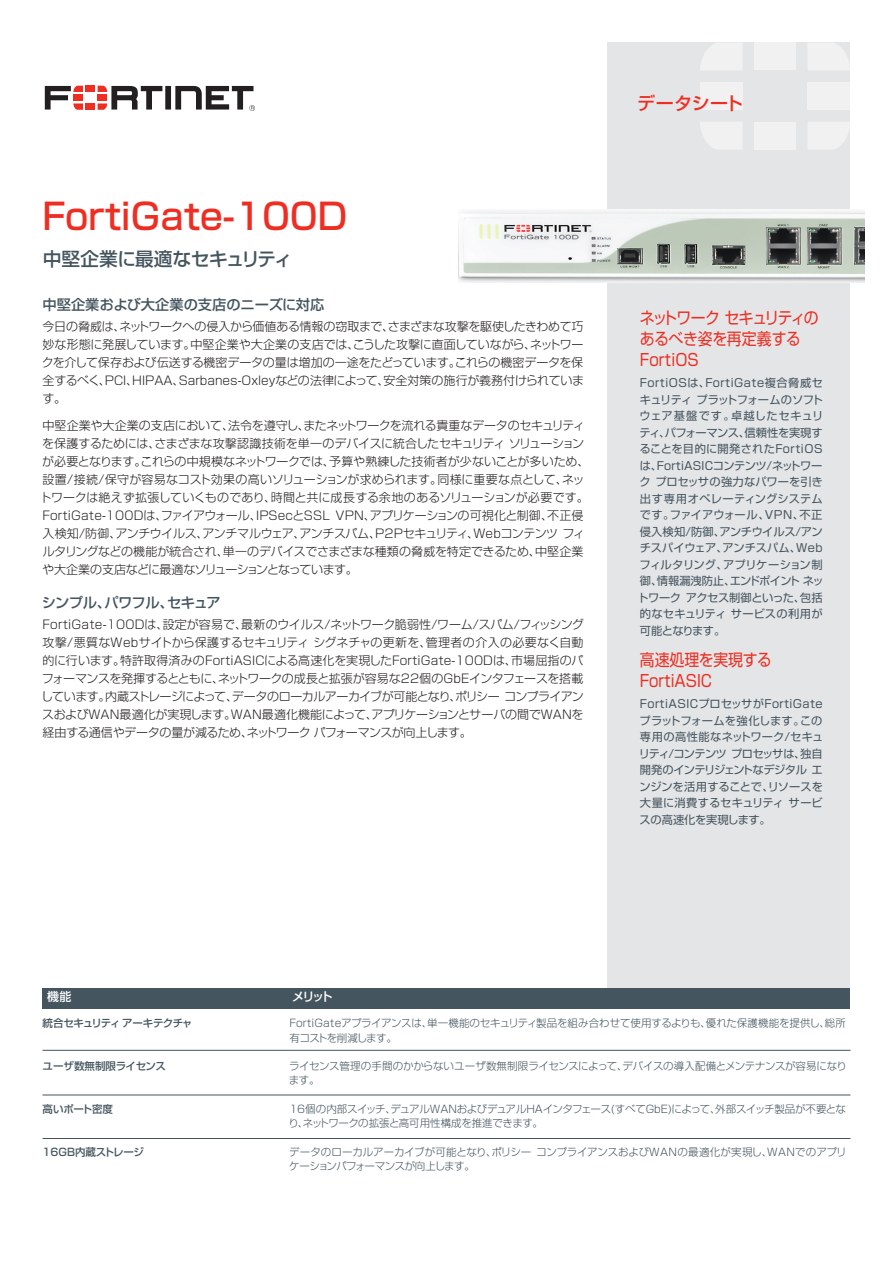
<style>
.page{position:relative;width:893px;height:1263px;background:#fff}
.page>*{position:absolute;margin:0;border:0;box-sizing:border-box;transform-origin:0 0}
.t1{font:500 36px "Shin Go Pro";letter-spacing:.01em;color:#ee2e22}
.title_sub_title{font:500 18.75px "Shin Go Pro";letter-spacing:-.03em;color:#45555f}
.data_sheet{font:500 18px "Shin Go Pro";letter-spacing:.015em;color:#ee2e22}
.side_bar_head{font:16.5px/21px "Shin Go Pro";letter-spacing:-.01em;color:#ee2e22;scale:.9 1}
.body_sub_head{font:500 14.25px "Shin Go Pro";letter-spacing:-.015em;color:#45555f}
.body_sub_head-2{font:500 14.25px "Shin Go Pro";letter-spacing:-.055em;color:#45555f}
.body{font:300 12px/18px "Shin Go Pro";letter-spacing:-.02em;color:#231f20;text-align:justify}
.body_sub_head-3{font:500 12px "Shin Go Pro";letter-spacing:-.16em;color:#fff}
.side_bar{font:11.25px/16.5px "Shin Go Pro";letter-spacing:-.03em;color:#45555f;text-align:justify}
.Spec_Table_Body{font:300 10.5px/14.2px "Shin Go Pro";letter-spacing:-.02em;color:#45555f}
.Spec_Table_Body-2{font:500 10.5px "Shin Go Pro";letter-spacing:-.025em;color:#45555f}
.Spec_Table_Body-3{font:500 10.5px "Shin Go Pro";letter-spacing:-.055em;color:#45555f}
.Spec_Table_Body-4{font:500 10.5px "Shin Go Pro";letter-spacing:-.005em;color:#45555f}
</style>
<div class="page">
<div style="left:607px;top:43px;width:243px;height:955px;background:#e4e5e7"></div>
<div style="left:86px;top:86px;width:9px;height:6px;background:#ee2e22"></div>
<div style="left:86px;top:103px;width:9px;height:7px;background:#ee2e22"></div>
<svg style="left:45px;top:86px;width:38px;height:24px"></svg>
<svg style="left:98px;top:86px;width:157px;height:25px"></svg>
<div style="left:43px;top:988px;width:807px;height:20px;background:#45555f"></div>
<hr style="left:43px;top:1050px;width:807px;height:1px;background:#45555f">
<hr style="left:43px;top:1095px;width:807px;height:1px;background:#45555f">
<hr style="left:43px;top:1138px;width:807px;height:1px;background:#45555f">
<div style="left:700px;top:82px;width:42px;height:28px;background:#f1f1f2"></div>
<div style="left:754px;top:43px;width:42px;height:27px;background:#f1f1f2"></div>
<div style="left:754px;top:122px;width:42px;height:28px;background:#f1f1f2"></div>
<div style="left:807px;top:82px;width:43px;height:28px;background:#f1f1f2"></div>
<svg style="left:700px;top:43px;width:42px;height:27px"></svg>
<svg style="left:700px;top:122px;width:42px;height:27px"></svg>
<svg style="left:808px;top:43px;width:42px;height:27px"></svg>
<svg style="left:808px;top:122px;width:42px;height:27px"></svg>
<img style="left:458px;top:209px;width:407px;height:74px">
<p class="t1" style="left:43px;top:186px;width:306px">FortiGate-100D</p>
<p class="title_sub_title" style="left:43px;top:243px;width:251px">中堅企業に最適なセキュリティ</p>
<p class="body_sub_head" style="left:43px;top:293px;width:283px">中堅企業および大企業の支店のニーズに対応</p>
<p class="body" style="left:42px;top:316px;width:544px">今日の脅威は、ネットワークへの侵入から価値ある情報の窃取まで、さまざまな攻撃を駆使したきわめて巧妙な形態に発展しています。中堅企業や大企業の支店では、こうした攻撃に直面していながら、ネットワークを介して保存および伝送する機密データの量は増加の一途をたどっています。これらの機密データを保全するべく、PCI、HIPAA、Sarbanes-Oxleyなどの法律によって、安全対策の施行が義務付けられています。</p>
<p class="body" style="left:40px;top:415px;width:551px;text-align:left">中堅企業や大企業の支店において、法令を遵守し、またネットワークを流れる貴重なデータのセキュリティを保護するためには、さまざまな攻撃認識技術を単一のデバイスに統合したセキュリティ ソリューションが必要となります。これらの中規模なネットワークでは、予算や熟練した技術者が少ないことが多いため、設置/接続/保守が容易なコスト効果の高いソリューションが求められます。同様に重要な点として、ネットワークは絶えず拡張していくものであり、時間と共に成長する余地のあるソリューションが必要です。FortiGate-100Dは、ファイアウォール、IPSecとSSL VPN、アプリケーションの可視化と制御、不正侵入検知/防御、アンチウイルス、アンチマルウェア、アンチスパム、P2Pセキュリティ、Webコンテンツ フィルタリングなどの機能が統合され、単一のデバイスでさまざまな種類の脅威を特定できるため、中堅企業や大企業の支店などに最適なソリューションとなっています。</p>
<p class="body_sub_head-2" style="left:42px;top:591px;width:180px">シンプル、パワフル、セキュア</p>
<p class="body" style="left:41px;top:614px;width:544px">FortiGate-100Dは、設定が容易で、最新のウイルス/ネットワーク脆弱性/ワーム/スパム/フィッシング攻撃/悪質なWebサイトから保護するセキュリティ シグネチャの更新を、管理者の介入の必要なく自動的に行います。特許取得済みのFortiASICによる高速化を実現したFortiGate-100Dは、市場屈指のパフォーマンスを発揮するとともに、ネットワークの成長と拡張が容易な22個のGbEインタフェースを搭載しています。内蔵ストレージによって、データのローカルアーカイブが可能となり、ポリシー コンプライアンスおよびWAN最適化が実現します。WAN最適化機能によって、アプリケーションとサーバの間でWANを経由する通信やデータの量が減るため、ネットワーク パフォーマンスが向上します。</p>
<p class="data_sheet" style="left:637px;top:88px;width:108px">データシート</p>
<p class="side_bar_head" style="left:640px;top:306px;width:200px">ネットワーク セキュリティのあるべき姿を再定義する<br>FortiOS</p>
<p class="side_bar" style="left:637px;top:373px;width:188px">FortiOSは、FortiGate複合脅威セキュリティ プラットフォームのソフトウェア基盤です。卓越したセキュリティ、パフォーマンス、信頼性を実現することを目的に開発されたFortiOSは、FortiASICコンテンツ/ネットワーク プロセッサの強力なパワーを引き出す専用オペレーティングシステムです。ファイアウォール、VPN、不正侵入検知/防御、アンチウイルス/アンチスパイウェア、アンチスパム、Webフィルタリング、アプリケーション制御、情報漏洩防止、エンドポイント ネットワーク アクセス制御といった、包括的なセキュリティ サービスの利用が可能となります。</p>
<p class="side_bar_head" style="left:640px;top:648px;width:148px">高速処理を実現する<br>FortiASIC</p>
<p class="side_bar" style="left:639px;top:694px;width:186px">FortiASICプロセッサがFortiGateプラットフォームを強化します。この専用の高性能なネットワーク/セキュリティ/コンテンツ プロセッサは、独自開発のインテリジェントなデジタル エンジンを活用することで、リソースを大量に消費するセキュリティ サービスの高速化を実現します。</p>
<p class="body_sub_head-3" style="left:47px;top:986px;width:26px">機能</p>
<p class="body_sub_head-3" style="left:292px;top:986px;width:42px">メリット</p>
<p class="Spec_Table_Body-3" style="left:43px;top:1015px;width:151px">統合セキュリティ アーキテクチャ</p>
<p class="Spec_Table_Body-4" style="left:43px;top:1057px;width:125px">ユーザ数無制限ライセンス</p>
<p class="Spec_Table_Body-2" style="left:43px;top:1100px;width:72px">高いポート密度</p>
<p class="Spec_Table_Body-2" style="left:43px;top:1143px;width:103px">16GB内蔵ストレージ</p>
<p class="Spec_Table_Body" style="left:289px;top:1015px;width:558px">FortiGateアプライアンスは、単一機能のセキュリティ製品を組み合わせて使用するよりも、優れた保護機能を提供し、総所有コストを削減します。</p>
<p class="Spec_Table_Body" style="left:289px;top:1058px;width:559px">ライセンス管理の手間のかからないユーザ数無制限ライセンスによって、デバイスの導入配備とメンテナンスが容易になります。</p>
<p class="Spec_Table_Body" style="left:288px;top:1100px;width:559px">16個の内部スイッチ、デュアルWANおよびデュアルHAインタフェース(すべてGbE)によって、外部スイッチ製品が不要となり、ネットワークの拡張と高可用性構成を推進できます。</p>
<p class="Spec_Table_Body" style="left:289px;top:1143px;width:559px">データのローカルアーカイブが可能となり、ポリシー コンプライアンスおよびWANの最適化が実現し、WANでのアプリケーションパフォーマンスが向上します。</p>
</div>
